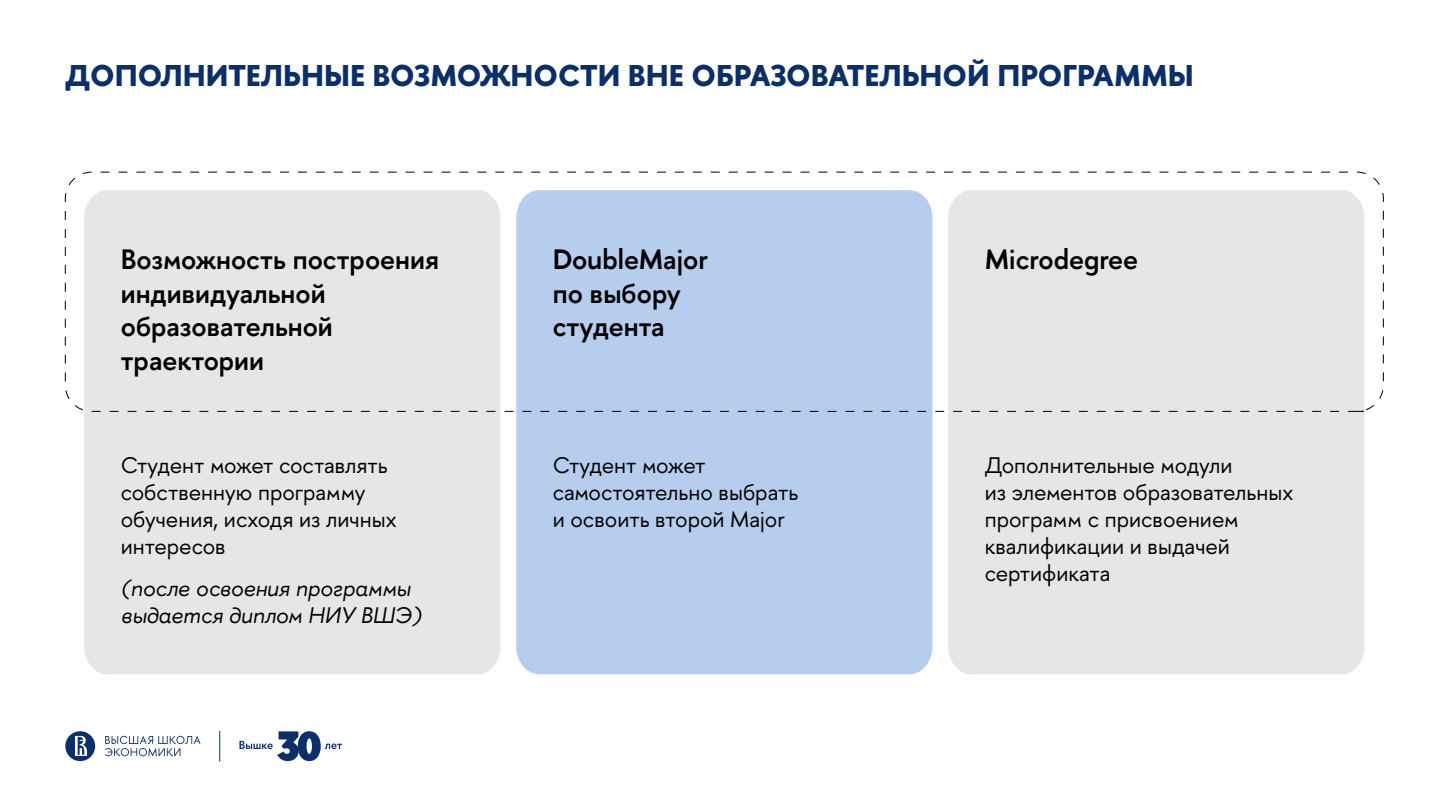
<style>
.page{position:relative;width:1440px;height:810px;background:#fff}
.page>*{position:absolute;margin:0;border:0;box-sizing:border-box;transform-origin:0 0}
.t1{font:700 30px "HSE Sans";color:#0c2f6a}
.t2{font:600 27.97px/33.5px "HSE Sans";color:#000}
.t3{font:22.5px/27px "HSE Sans";color:#000}
.t4{font:italic 22.5px/27px "HSE Sans";color:#000}
</style>
<div class="page">
<div style="left:84px;top:412px;width:416px;height:262px;background:#e6e6e6"></div>
<div style="left:516px;top:412px;width:416px;height:262px;background:#b7cded"></div>
<div style="left:948px;top:412px;width:416px;height:262px;background:#e6e6e6"></div>
<svg style="left:65px;top:731px;width:30px;height:30px"></svg>
<svg style="left:105px;top:736px;width:96px;height:20px"></svg>
<svg style="left:239px;top:731px;width:103px;height:30px"></svg>
<hr style="left:219px;top:731px;width:1px;height:30px;background:#0c2f6a">
<svg style="left:65px;top:172px;width:1319px;height:240px;background:#dae0ea"></svg>
<h1 class="t1" style="left:65px;top:56px;width:1130px">ДОПОЛНИТЕЛЬНЫЕ ВОЗМОЖНОСТИ ВНЕ ОБРАЗОВАТЕЛЬНОЙ ПРОГРАММЫ</h1>
<p class="t2" style="left:121px;top:243px;width:320px">Возможность построения индивидуальной образовательной траектории</p>
<p class="t3" style="left:121px;top:452px;width:277px">Студент может составлять собственную программу обучения, исходя из личных интересов</p>
<p class="t4" style="left:121px;top:575px;width:302px">(после освоения программы выдается диплом НИУ ВШЭ)</p>
<p class="t2" style="left:553px;top:243px;width:157px">DoubleMajor по выбору студента</p>
<p class="t3" style="left:553px;top:452px;width:247px">Студент может самостоятельно выбрать и освоить второй Major</p>
<p class="t2" style="left:985px;top:243px;width:155px">Microdegree</p>
<p class="t3" style="left:985px;top:452px;width:310px">Дополнительные модули<br>из элементов образовательных программ с присвоением квалификации и выдачей сертификата</p>
</div>
